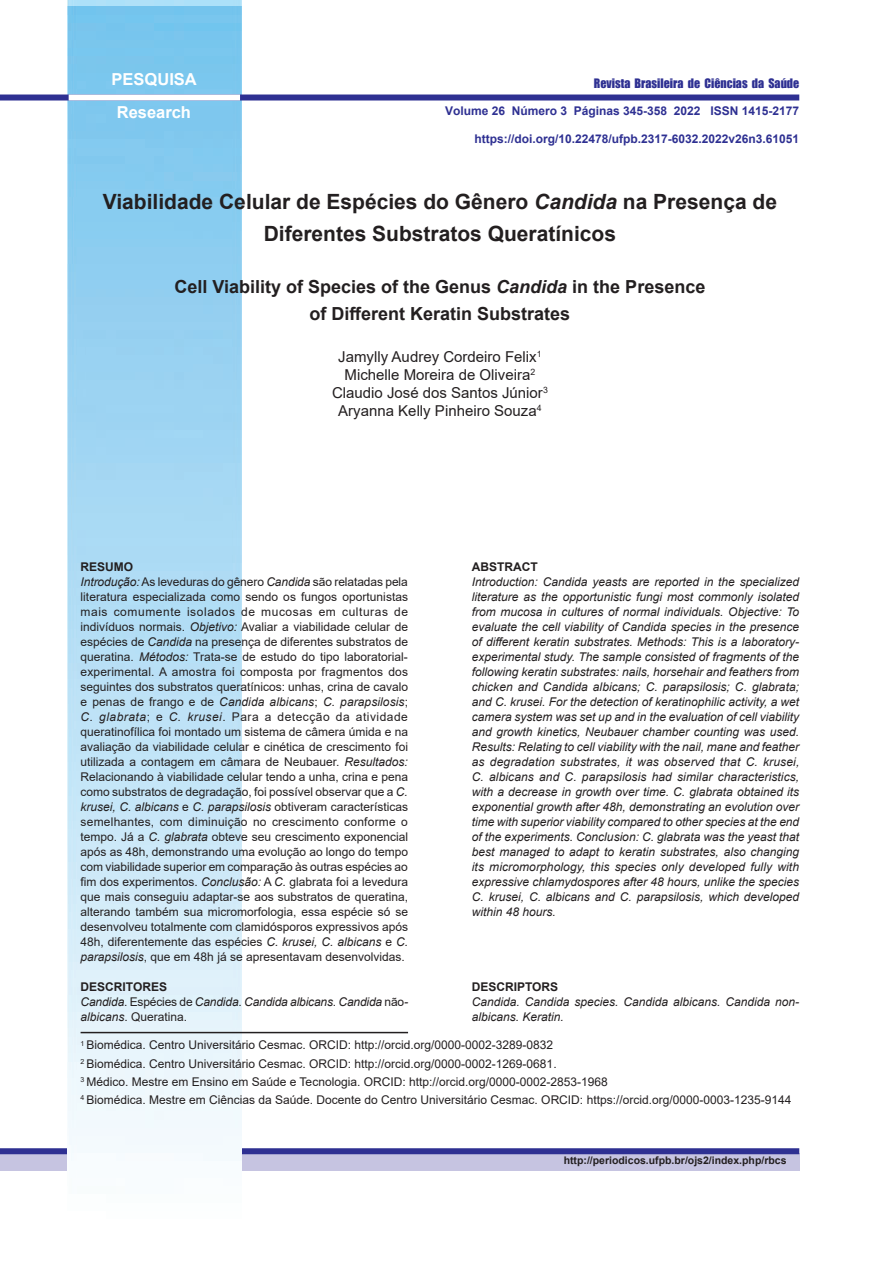
<style>
.page{position:relative;width:893px;height:1263px;background:#fff}
.page>*{position:absolute;margin:0;border:0;box-sizing:border-box;transform-origin:0 0}
.t1{font:700 21px/31.5px "Arial";color:#231f20;text-align:center}
.t2{font:700 18px/27px "Arial";color:#231f20;text-align:center}
.t3{font:700 16.5px/33px "Arial";color:#fff;text-align:center}
.t4{font:15px/18px "Arial";color:#231f20;text-align:center}
.t5{font:12px/15px "Arial";color:#231f20}
.t6{font:italic 12px/15px "Arial";color:#231f20}
.t7{font:700 12px "Arial";color:#2e3092}
.t8{font:12px "Impact";color:#2e3092}
.t9{font:700 12px "Arial";color:#231f20}
.t10{font:700 10.5px "Arial";color:#231f20}
.s1{font-style:italic}
.s2{font-weight:700}
.s3{font-weight:700;font-style:normal}
.s4{font-style:normal}
</style>
<div class="page">
<div style="left:0;top:1154px;width:799px;height:17px;background:#c6c4e1"></div>
<div style="left:0;top:1148px;width:799px;height:6px;background:#2e3092"></div>
<img style="left:68px;top:0;width:173px;height:1171px">
<div style="left:0;top:95px;width:799px;height:6px;background:#2e3092"></div>
<div style="left:69px;top:95px;width:171px;height:6px;background:#fff"></div>
<hr style="left:81px;top:1032px;width:327px;height:1px;background:#231f20">
<h3 class="t3" style="left:112px;top:63px;width:87px">PESQUISA<br>Research</h3>
<p class="t8" style="left:594px;top:74px;width:207px">Revista Brasileira de Ciências da Saúde</p>
<p class="t7" style="left:445px;top:103px;width:356px">Volume 26 Número 3 Páginas 345-358 2022 ISSN 1415-2177</p>
<p class="t7" style="left:474px;top:130px;width:326px">https://doi.org/10.22478/ufpb.2317-6032.2022v26n3.61051</p>
<h1 class="t1" style="left:103px;top:186px;width:676px">Viabilidade Celular de Espécies do Gênero <span class="s1">Candida</span> na Presença de<br>Diferentes Substratos Queratínicos</h1>
<h2 class="t2" style="left:174px;top:273px;width:532px">Cell Viability of Species of the Genus <span class="s1">Candida</span> in the Presence of Different Keratin Substrates</h2>
<p class="t4" style="left:332px;top:348px;width:217px">Jamylly Audrey Cordeiro Felix<sup>1<br></sup>Michelle Moreira de Oliveira<sup>2<br></sup>Claudio José dos Santos Júnior<sup>3<br></sup>Aryanna Kelly Pinheiro Souza<sup>4</sup></p>
<p class="t5" style="left:81px;top:559px;width:329px"><span class="s2">RESUMO<br></span><span class="s1">Introdução:</span>As leveduras do gênero <span class="s1">Candida</span> são relatadas pela literatura especializada como sendo os fungos oportunistas mais comumente isolados de mucosas em culturas de indivíduos normais. <span class="s1">Objetivo:</span> Avaliar a viabilidade celular de espécies de <span class="s1">Candida</span> na presença de diferentes substratos de queratina. <span class="s1">Métodos:</span> Trata-se de estudo do tipo laboratorial&shy;experimental. A amostra foi composta por fragmentos dos seguintes dos substratos queratínicos: unhas, crina de cavalo e penas de frango e de <span class="s1">Candida albicans</span>; <span class="s1">C. parapsilosis</span>; <span class="s1">C. glabrata</span>; e <span class="s1">C. krusei</span>. Para a detecção da atividade queratinofílica foi montado um sistema de câmera úmida e na avaliação da viabilidade celular e cinética de crescimento foi utilizada a contagem em câmara de Neubauer. <span class="s1">Resultados:<br></span>Relacionando à viabilidade celular tendo a unha, crina e pena como substratos de degradação, foi possível observar que a <span class="s1">C. krusei, C. albicans</span> e <span class="s1">C. parapsilosis</span> obtiveram características semelhantes, com diminuição no crescimento conforme o tempo. Já a <span class="s1">C. glabrata</span> obteve seu crescimento exponencial após as 48h, demonstrando uma evolução ao longo do tempo com viabilidade superior em comparação às outras espécies ao fim dos experimentos. <span class="s1">Conclusão:</span> A <span class="s1">C.</span> glabrata foi a levedura que mais conseguiu adaptar-se aos substratos de queratina, alterando também sua micromorfologia, essa espécie só se desenvolveu totalmente com clamidósporos expressivos após 48h, diferentemente das espécies <span class="s1">C. krusei, C. albicans</span> e <span class="s1">C. parapsilosis</span>, que em 48h já se apresentavam desenvolvidas.</p>
<p class="t6" style="left:81px;top:979px;width:329px"><span class="s3">DESCRITORES<br></span>Candida<span class="s4">. Espécies de</span> Candida<span class="s4">.</span> Candida albicans<span class="s4">.</span> Candida <span class="s4">não&shy;</span>albicans<span class="s4">. Queratina.</span></p>
<p class="t9" style="left:472px;top:558px;width:67px">ABSTRACT</p>
<p class="t6" style="left:472px;top:574px;width:329px;text-align:justify">Introduction: Candida yeasts are reported in the specialized literature as the opportunistic fungi most commonly isolated from mucosa in cultures of normal individuals. Objective: To evaluate the cell viability of Candida species in the presence of different keratin substrates. Methods: This is a laboratory&shy;experimental study. The sample consisted of fragments of the following keratin substrates: nails, horsehair and feathers from chicken and Candida albicans; C. parapsilosis; C. glabrata; and C. krusei. For the detection of keratinophilic activity, a wet camera system was set up and in the evaluation of cell viability and growth kinetics, Neubauer chamber counting was used.<br>Results: Relating to cell viability with the nail, mane and feather as degradation substrates, it was observed that C. krusei, C. albicans and C. parapsilosis had similar characteristics, with a decrease in growth over time. C. glabrata obtained its exponential growth after 48h, demonstrating an evolution over time with superior viability compared to other species at the end of the experiments. Conclusion: C. glabrata was the yeast that best managed to adapt to keratin substrates, also changing its micromorphology, this species only developed fully with expressive chlamydospores after 48 hours, unlike the species C. krusei, C. albicans and C. parapsilosis, which developed within 48 hours.</p>
<p class="t9" style="left:472px;top:978px;width:88px">DESCRIPTORS</p>
<p class="t6" style="left:472px;top:994px;width:329px">Candida. Candida species. Candida albicans. Candida non&shy;albicans. Keratin.</p>
<p class="t5" style="left:81px;top:1036px;width:712px;line-height:18px"><sup>1</sup> Biomédica. Centro Universitário Cesmac. ORCID: http://orcid.org/0000-0002-3289-0832<br><sup>2</sup> Biomédica. Centro Universitário Cesmac. ORCID: http://orcid.org/0000-0002-1269-0681.<br><sup>3</sup> Médico. Mestre em Ensino em Saúde e Tecnologia. ORCID: http://orcid.org/0000-0002-2853-1968<br><sup>4</sup> Biomédica. Mestre em Ciências da Saúde. Docente do Centro Universitário Cesmac. ORCID: https://orcid.org/0000-0003-1235-9144</p>
<p class="t10" style="left:564px;top:1153px;width:224px">http://periodicos.ufpb.br/ojs2/index.php/rbcs</p>
</div>
